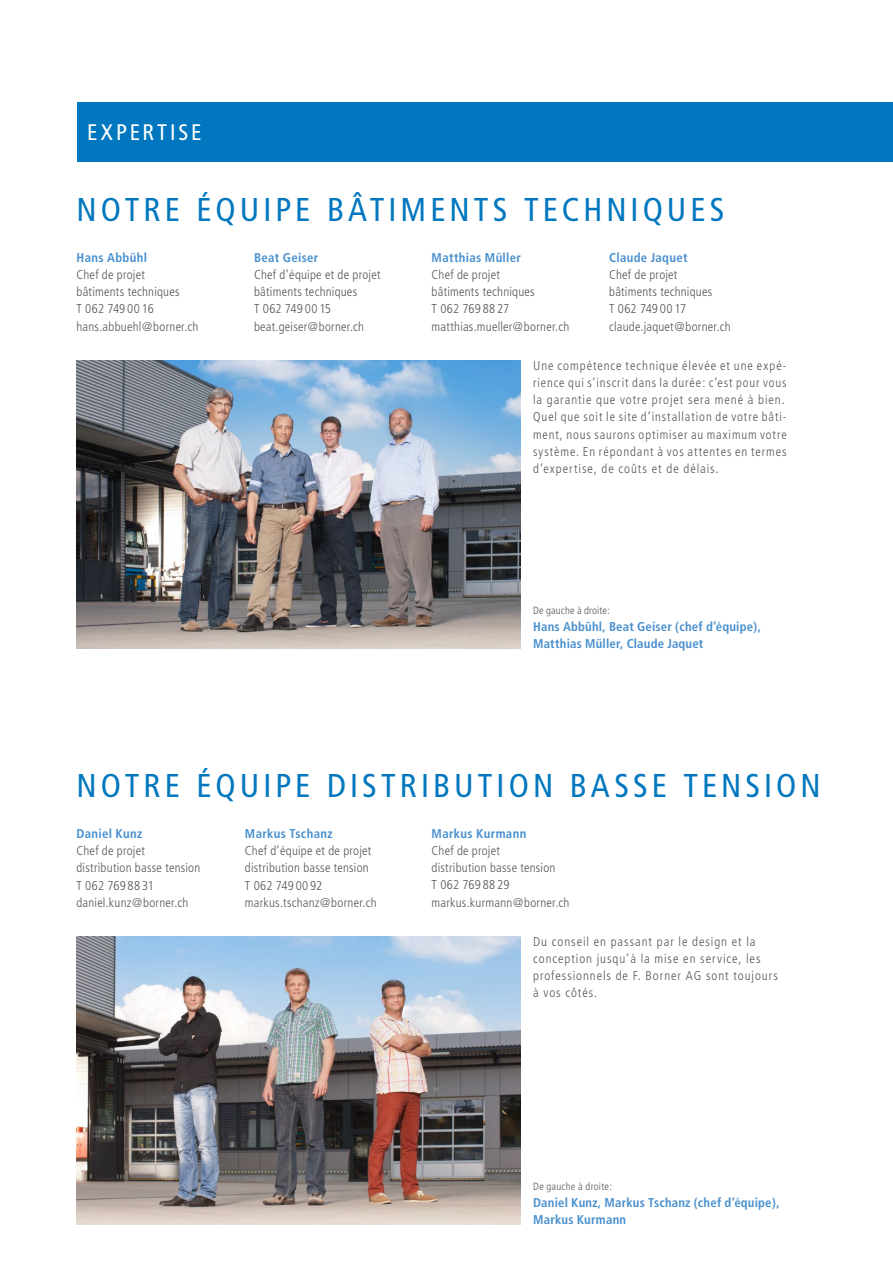
<style>
.page{position:relative;width:893px;height:1263px;background:#fff}
.page>*{position:absolute;margin:0;border:0;box-sizing:border-box;transform-origin:0 0}
.t1{font:condensed 33px "Frutiger";letter-spacing:.125em;color:#0077be}
.t2{font:condensed 22.5px "Frutiger";letter-spacing:.125em;color:#fff}
.t3{font:300 condensed 12.75px/17.2px "Frutiger";letter-spacing:.025em;color:#565655}
.t4{font:300 condensed 12.75px/17.2px "Frutiger";letter-spacing:.07em;color:#565655}
.t5{font:700 condensed 12.75px/17.2px "Frutiger";letter-spacing:.02em;color:#488fcd}
.t6{font:300 condensed 12.75px/17.2px "Frutiger";letter-spacing:.075em;color:#565655}
.t7{font:300 condensed 10.5px "Frutiger";letter-spacing:.02em;color:#565655}
</style>
<div class="page">
<div style="left:78px;top:102px;width:815px;height:60px;background:#0077be"></div>
<img style="left:77px;top:360px;width:443px;height:288px">
<img style="left:77px;top:936px;width:443px;height:288px">
<h2 class="t2" style="left:87px;top:119px;width:116px">EXPERTISE</h2>
<h1 class="t1" style="left:77px;top:190px;width:650px">NOTRE ÉQUIPE BÂTIMENTS TECHNIQUES</h1>
<p class="t5" style="left:77px;top:249px;width:72px">Hans Abbühl</p>
<p class="t3" style="left:77px;top:266px;width:124px">Chef de projet<br>bâtiments techniques<br>T 062 749 00 16 hans.abbuehl@borner.ch</p>
<p class="t5" style="left:254px;top:249px;width:66px">Beat Geiser</p>
<p class="t3" style="left:254px;top:266px;width:128px">Chef d’équipe et de projet bâtiments techniques<br>T 062 749 00 15 beat.geiser@borner.ch</p>
<p class="t5" style="left:432px;top:249px;width:91px">Matthias Müller</p>
<p class="t3" style="left:432px;top:266px;width:139px">Chef de projet<br>bâtiments techniques<br>T 062 769 88 27 matthias.mueller@borner.ch</p>
<p class="t5" style="left:609px;top:249px;width:80px">Claude Jaquet</p>
<p class="t3" style="left:609px;top:266px;width:123px">Chef de projet<br>bâtiments techniques<br>T 062 749 00 17 claude.jaquet@borner.ch</p>
<p class="t4" style="left:533px;top:357px;width:255px">Une compétence technique élevée et une expé&shy;rience qui s’inscrit dans la durée: c’est pour vous la garantie que votre projet sera mené à bien.<br>Quel que soit le site d’installation de votre bâti&shy;ment, nous saurons optimiser au maximum votre système. En répondant à vos attentes en termes d’expertise, de coûts et de délais.</p>
<p class="t7" style="left:533px;top:604px;width:78px">De gauche à droite:</p>
<p class="t5" style="left:533px;top:618px;width:230px">Hans Abbühl, Beat Geiser (chef d’équipe),<br>Matthias Müller, Claude Jaquet</p>
<h1 class="t1" style="left:77px;top:766px;width:746px">NOTRE ÉQUIPE DISTRIBUTION BASSE TENSION</h1>
<p class="t5" style="left:77px;top:825px;width:67px">Daniel Kunz</p>
<p class="t3" style="left:77px;top:842px;width:125px">Chef de projet distribution basse tension<br>T 062 769 88 31 daniel.kunz@borner.ch</p>
<p class="t5" style="left:245px;top:825px;width:89px">Markus Tschanz</p>
<p class="t3" style="left:245px;top:842px;width:133px">Chef d’équipe et de projet distribution basse tension<br>T 062 749 00 92 markus.tschanz@borner.ch</p>
<p class="t5" style="left:432px;top:825px;width:96px">Markus Kurmann</p>
<p class="t3" style="left:432px;top:842px;width:139px">Chef de projet<br>distribution basse tension<br>T 062 769 88 29 markus.kurmann@borner.ch</p>
<p class="t6" style="left:533px;top:933px;width:246px">Du conseil en passant par le design et la conception jusqu’à la mise en service, les professionnels de F. Borner AG sont toujours à vos côtés.</p>
<p class="t7" style="left:533px;top:1180px;width:80px">De gauche à droite:</p>
<p class="t5" style="left:533px;top:1194px;width:248px">Daniel Kunz, Markus Tschanz (chef d’équipe),<br>Markus Kurmann</p>
</div>
